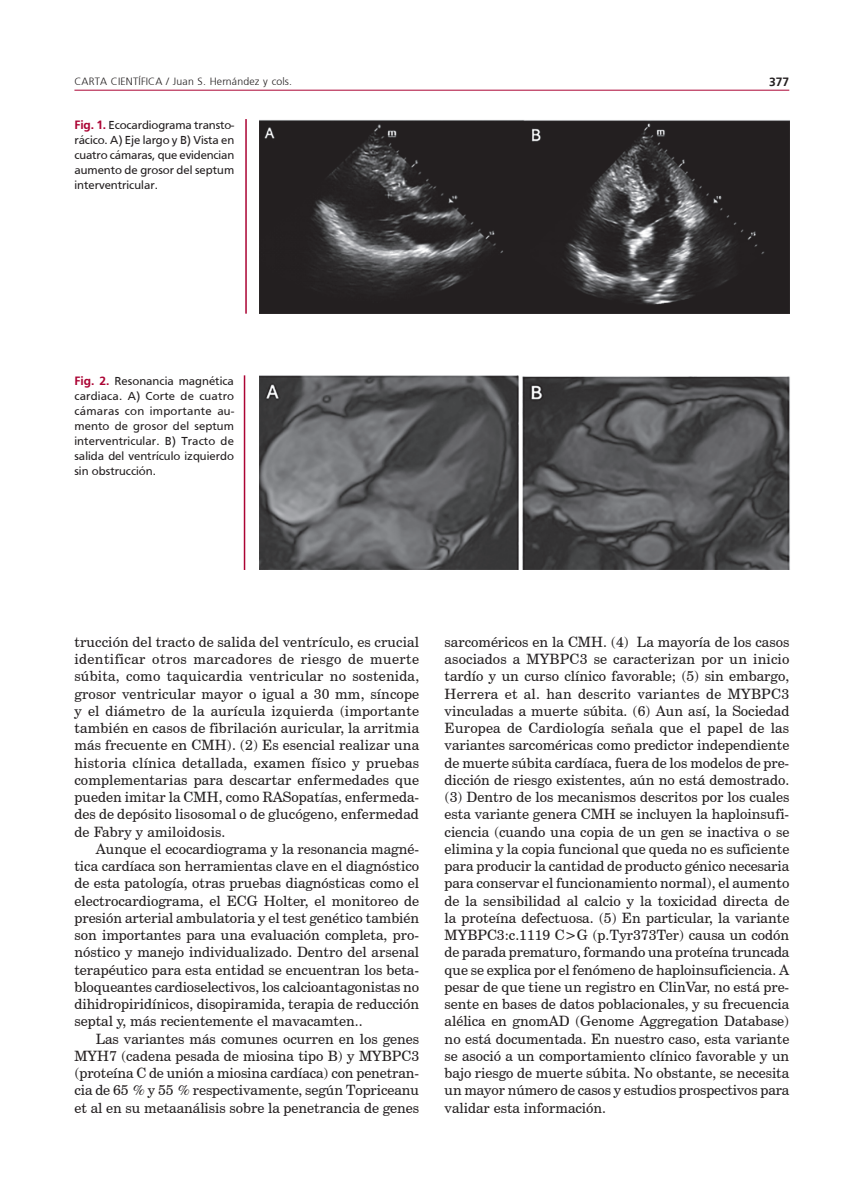
<style>
.page{position:relative;width:851px;height:1191px;background:#fff}
.page>*{position:absolute;margin:0;border:0;box-sizing:border-box;transform-origin:0 0}
.texto{font:14.25px/17.2px "Century Schoolbook BT";color:#231f20;text-align:justify}
.epigrafe_horizontal{font:12px/15px "Frutiger";color:#231f20;text-align:justify}
.t1{font:700 12px "Frutiger";color:#231f20}
.t2{font:300 10.5px "Frutiger";letter-spacing:.015em;color:#231f20}
.s1{font-weight:700;color:#ab0333}
</style>
<div class="page">
<hr style="left:74px;top:90px;width:715px;height:1px;background:#ab0333">
<img style="left:259px;top:120px;width:530px;height:194px">
<img style="left:259px;top:375px;width:531px;height:194px">
<hr style="left:245px;top:119px;width:2px;height:195px;background:#ab0333">
<hr style="left:244px;top:375px;width:1px;height:195px;background:#ab0333">
<p class="t2" style="left:74px;top:76px;width:219px">CARTA CIENTÍFICA / Juan S. Hernández y cols.</p>
<p class="t1" style="left:769px;top:75px;width:22px">377</p>
<p class="epigrafe_horizontal" style="left:74px;top:117px;width:161px"><span class="s1">Fig. 1.</span> Ecocardiograma transto&shy;rácico. A) Eje largo y B) Vista en cuatro cámaras, que evidencian aumento de grosor del septum interventricular.</p>
<p class="epigrafe_horizontal" style="left:74px;top:374px;width:161px"><span class="s1">Fig. 2.</span> Resonancia magnética cardiaca. A) Corte de cuatro cámaras con importante au&shy;mento de grosor del septum interventricular. B) Tracto de salida del ventrículo izquierdo sin obstrucción.</p>
<p class="texto" style="left:74px;top:633px;width:346px">trucción del tracto de salida del ventrículo, es crucial identificar otros marcadores de riesgo de muerte súbita, como taquicardia ventricular no sostenida, grosor ventricular mayor o igual a 30 mm, síncope y el diámetro de la aurícula izquierda (importante también en casos de fibrilación auricular, la arritmia más frecuente en CMH). (2) Es esencial realizar una historia clínica detallada, examen físico y pruebas complementarias para descartar enfermedades que pueden imitar la CMH, como RASopatías, enfermeda&shy;des de depósito lisosomal o de glucógeno, enfermedad de Fabry y amiloidosis.</p>
<p class="texto" style="left:74px;top:840px;width:346px;text-indent:21px">Aunque el ecocardiograma y la resonancia magné&shy;tica cardíaca son herramientas clave en el diagnóstico de esta patología, otras pruebas diagnósticas como el electrocardiograma, el ECG Holter, el monitoreo de presión arterial ambulatoria y el test genético también son importantes para una evaluación completa, pro&shy;nóstico y manejo individualizado. Dentro del arsenal terapéutico para esta entidad se encuentran los beta&shy;bloqueantes cardioselectivos, los calcioantagonistas no dihidropiridínicos, disopiramida, terapia de reducción septal y, más recientemente el mavacamten..</p>
<p class="texto" style="left:74px;top:1029px;width:346px;text-indent:21px">Las variantes más comunes ocurren en los genes MYH7 (cadena pesada de miosina tipo B) y MYBPC3 (proteína C de unión a miosina cardíaca) con penetran&shy;cia de 65 % y 55 % respectivamente, según Topriceanu et al en su metaanálisis sobre la penetrancia de genes</p>
<p class="texto" style="left:444px;top:633px;width:346px">sarcoméricos en la CMH. (4) La mayoría de los casos asociados a MYBPC3 se caracterizan por un inicio tardío y un curso clínico favorable; (5) sin embargo, Herrera et al. han descrito variantes de MYBPC3 vinculadas a muerte súbita. (6) Aun así, la Sociedad Europea de Cardiología señala que el papel de las variantes sarcoméricas como predictor independiente de muerte súbita cardíaca, fuera de los modelos de pre&shy;dicción de riesgo existentes, aún no está demostrado. (3) Dentro de los mecanismos descritos por los cuales esta variante genera CMH se incluyen la haploinsufi&shy;ciencia (cuando una copia de un gen se inactiva o se elimina y la copia funcional que queda no es suficiente para producir la cantidad de producto génico necesaria para conservar el funcionamiento normal), el aumento de la sensibilidad al calcio y la toxicidad directa de la proteína defectuosa. (5) En particular, la variante MYBPC3:c.1119 C&gt;G (p.Tyr373Ter) causa un codón de parada prematuro, formando una proteína truncada que se explica por el fenómeno de haploinsuficiencia. A pesar de que tiene un registro en ClinVar, no está pre&shy;sente en bases de datos poblacionales, y su frecuencia alélica en gnomAD (Genome Aggregation Database) no está documentada. En nuestro caso, esta variante se asoció a un comportamiento clínico favorable y un bajo riesgo de muerte súbita. No obstante, se necesita un mayor número de casos y estudios prospectivos para validar esta información.</p>
</div>
